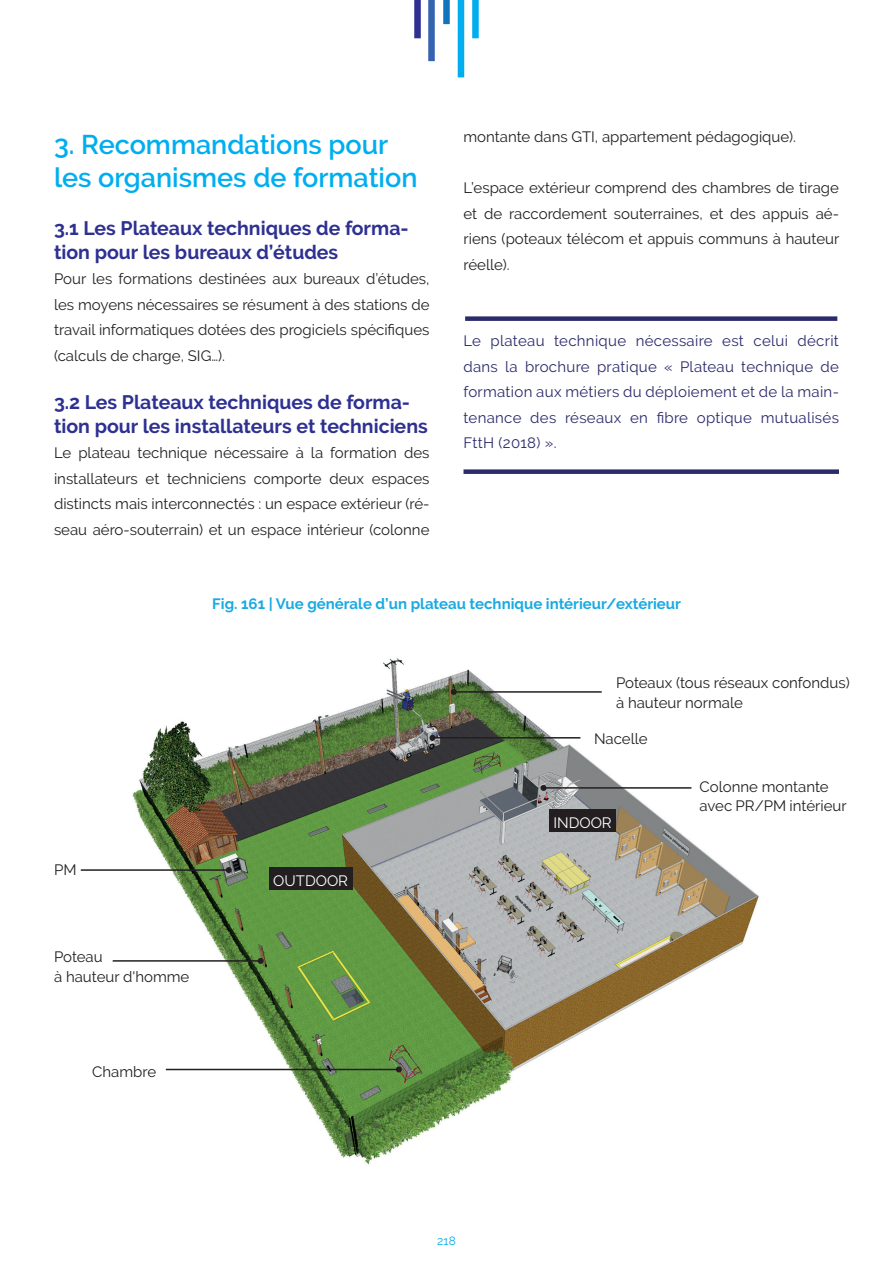
<style>
.page{position:relative;width:893px;height:1263px;background:#fff}
.page>*{position:absolute;margin:0;border:0;box-sizing:border-box;transform-origin:0 0}
.t1{font:600 27px/33px "Raleway";color:#00aeef}
.t2{font:700 19.5px/24px "Raleway";color:#2e3092}
.t3{font:15px/25.5px "Raleway";color:#231f20;text-align:justify}
.t4{font:15px/25.5px "Raleway";letter-spacing:.02em;color:#2b2a6b;text-align:justify}
.t5{font:700 15px "Raleway";color:#1aaae1}
.t6{font:15px "Raleway";color:#fff}
.t7{font:12px "Raleway";color:#00aeef}
</style>
<div class="page">
<div style="left:472px;top:0;width:7px;height:38px;background:#00aeef"></div>
<div style="left:458px;top:0;width:6px;height:77px;background:#00aeef"></div>
<div style="left:443px;top:0;width:7px;height:24px;background:#1074bc"></div>
<div style="left:414px;top:0;width:7px;height:38px;background:#2e3092"></div>
<div style="left:428px;top:0;width:7px;height:61px;background:#3463af"></div>
<div style="left:465px;top:316px;width:372px;height:5px;background:#2b2a6b"></div>
<div style="left:463px;top:469px;width:376px;height:5px;background:#2b2a6b"></div>
<img style="left:132px;top:658px;width:627px;height:507px">
<div style="left:549px;top:809px;width:67px;height:23px;background:#231f20"></div>
<div style="left:269px;top:867px;width:84px;height:23px;background:#231f20"></div>
<hr style="left:166px;top:1069px;width:233px;height:1px;background:#231f20">
<svg style="left:396px;top:1066px;width:6px;height:6px"></svg>
<hr style="left:113px;top:960px;width:148px;height:2px;background:#231f20">
<svg style="left:258px;top:958px;width:6px;height:6px"></svg>
<hr style="left:81px;top:869px;width:148px;height:2px;background:#231f20">
<svg style="left:226px;top:867px;width:6px;height:6px"></svg>
<hr style="left:454px;top:691px;width:148px;height:2px;background:#231f20">
<svg style="left:451px;top:689px;width:6px;height:6px"></svg>
<hr style="left:432px;top:737px;width:148px;height:1px;background:#231f20">
<svg style="left:429px;top:735px;width:6px;height:6px"></svg>
<hr style="left:543px;top:787px;width:148px;height:2px;background:#231f20">
<svg style="left:540px;top:785px;width:6px;height:6px"></svg>
<h1 class="t1" style="left:54px;top:128px;width:365px">3. Recommandations pour les organismes de formation</h1>
<h2 class="t2" style="left:54px;top:216px;width:356px">3.1 Les Plateaux techniques de forma&shy;tion pour les bureaux d’études</h2>
<p class="t3" style="left:54px;top:266px;width:377px">Pour les formations destinées aux bureaux d’études, les moyens nécessaires se résument à des stations de travail informatiques dotées des progiciels spécifiques (calculs de charge, SIG…).</p>
<h2 class="t2" style="left:54px;top:390px;width:375px">3.2 Les Plateaux techniques de forma&shy;tion pour les installateurs et techniciens</h2>
<p class="t3" style="left:54px;top:440px;width:377px">Le plateau technique nécessaire à la formation des installateurs et techniciens comporte deux espaces distincts mais interconnectés : un espace extérieur (ré&shy;seau aéro-souterrain) et un espace intérieur (colonne</p>
<p class="t3" style="left:463px;top:124px;width:334px">montante dans GTI, appartement pédagogique).</p>
<p class="t3" style="left:463px;top:175px;width:377px">L’espace extérieur comprend des chambres de tirage et de raccordement souterraines, et des appuis aé&shy;riens (poteaux télécom et appuis communs à hauteur réelle).</p>
<p class="t4" style="left:463px;top:328px;width:377px">Le plateau technique nécessaire est celui décrit dans la brochure pratique « Plateau technique de formation aux métiers du déploiement et de la main&shy;tenance des réseaux en fibre optique mutualisés FttH (2018) ».</p>
<p class="t5" style="left:212px;top:596px;width:470px">Fig. 161 | Vue générale d’un plateau technique intérieur/extérieur</p>
<p class="t3" style="left:616px;top:673px;width:235px;line-height:19.5px">Poteaux (tous réseaux confondus) à hauteur normale</p>
<p class="t3" style="left:54px;top:857px;width:24px">PM</p>
<p class="t3" style="left:54px;top:947px;width:137px;line-height:19.5px">Poteau<br>à hauteur d'homme</p>
<p class="t3" style="left:92px;top:1059px;width:65px">Chambre</p>
<p class="t6" style="left:273px;top:871px;width:76px">OUTDOOR</p>
<p class="t7" style="left:437px;top:1234px;width:20px">218</p>
<p class="t3" style="left:594px;top:726px;width:55px">Nacelle</p>
<p class="t6" style="left:553px;top:814px;width:60px">INDOOR</p>
<p class="t3" style="left:699px;top:777px;width:149px;line-height:19.5px">Colonne montante avec PR/PM intérieur</p>
</div>
